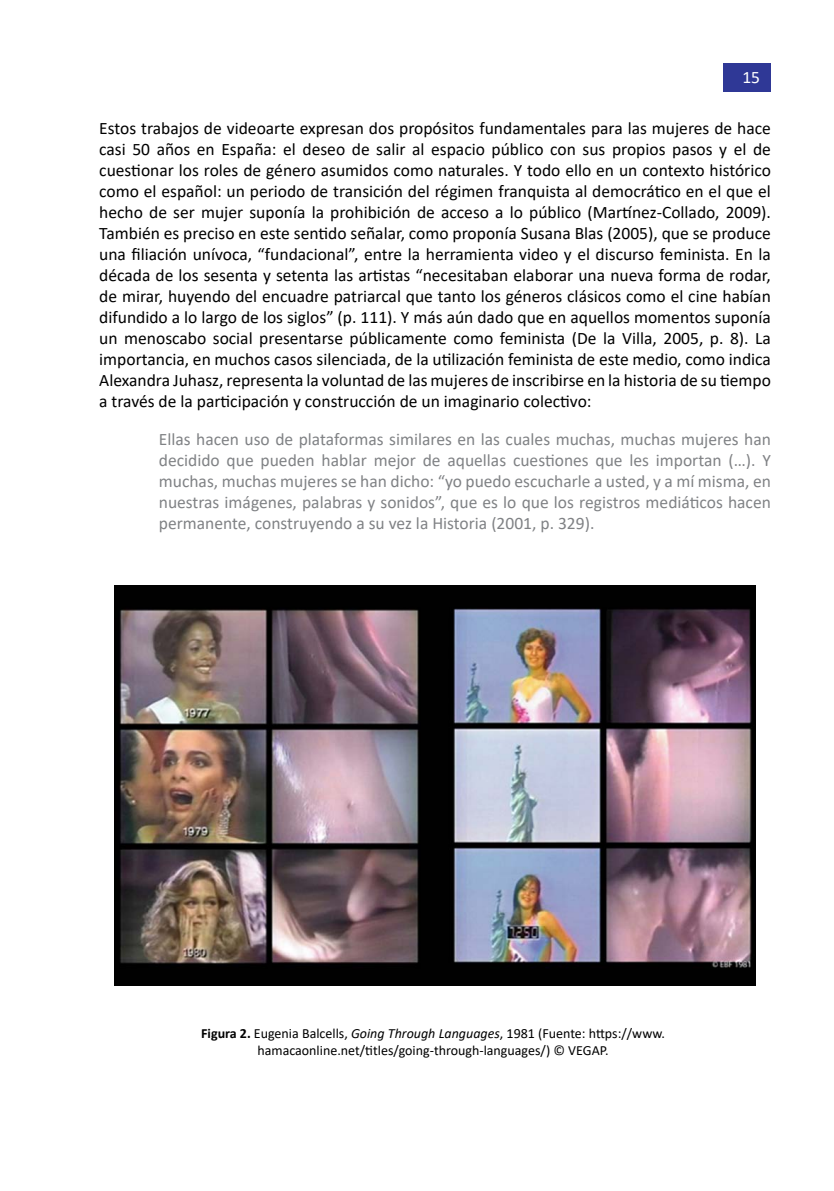
<style>
.page{position:relative;width:834px;height:1191px;background:#fff}
.page>*{position:absolute;margin:0;border:0;box-sizing:border-box;transform-origin:0 0}
.t1{font:17.5px/21px "Calibri";color:#000;text-align:justify}
.t2{font:17.5px/21px "Calibri";color:#808285;text-align:justify}
.t3{font:17.5px "Calibri";color:#fff}
.t4{font:14px/16.8px "Calibri";color:#000;text-align:center}
.s1{font-weight:700}
.s2{font-style:italic}
</style>
<div class="page">
<div style="left:723px;top:63px;width:47px;height:29px;background:#2f3896"></div>
<img style="left:115px;top:585px;width:640px;height:400px">
<p class="t3" style="left:742px;top:65px;width:19px">15</p>
<p class="t1" style="left:99px;top:117px;width:673px">Estos trabajos de videoarte expresan dos propósitos fundamentales para las mujeres de hace casi 50 años en España: el deseo de salir al espacio público con sus propios pasos y el de cuestionar los roles de género asumidos como naturales. Y todo ello en un contexto histórico como el español: un periodo de transición del régimen franquista al democrático en el que el hecho de ser mujer suponía la prohibición de acceso a lo público (Martínez-Collado, 2009).<br>También es preciso en este sentido señalar, como proponía Susana Blas (2005), que se produce una filiación unívoca, “fundacional”, entre la herramienta video y el discurso feminista. En la década de los sesenta y setenta las artistas “necesitaban elaborar una nueva forma de rodar, de mirar, huyendo del encuadre patriarcal que tanto los géneros clásicos como el cine habían difundido a lo largo de los siglos” (p. 111). Y más aún dado que en aquellos momentos suponía un menoscabo social presentarse públicamente como feminista (De la Villa, 2005, p. 8). La importancia, en muchos casos silenciada, de la utilización feminista de este medio, como indica Alexandra Juhasz, representa la voluntad de las mujeres de inscribirse en la historia de su tiempo a través de la participación y construcción de un imaginario colectivo:</p>
<p class="t2" style="left:159px;top:429px;width:613px">Ellas hacen uso de plataformas similares en las cuales muchas, muchas mujeres han decidido que pueden hablar mejor de aquellas cuestiones que les importan (…). Y muchas, muchas mujeres se han dicho: “yo puedo escucharle a usted, y a mí misma, en nuestras imágenes, palabras y sonidos”, que es lo que los registros mediáticos hacen permanente, construyendo a su vez la Historia (2001, p. 329).</p>
<p class="t4" style="left:201px;top:1024px;width:465px"><span class="s1">Figura 2.</span> Eugenia Balcells, <span class="s2">Going Through Languages</span>, 1981 (Fuente: https://www. hamacaonline.net/titles/going-through-languages/) © VEGAP.</p>
</div>
